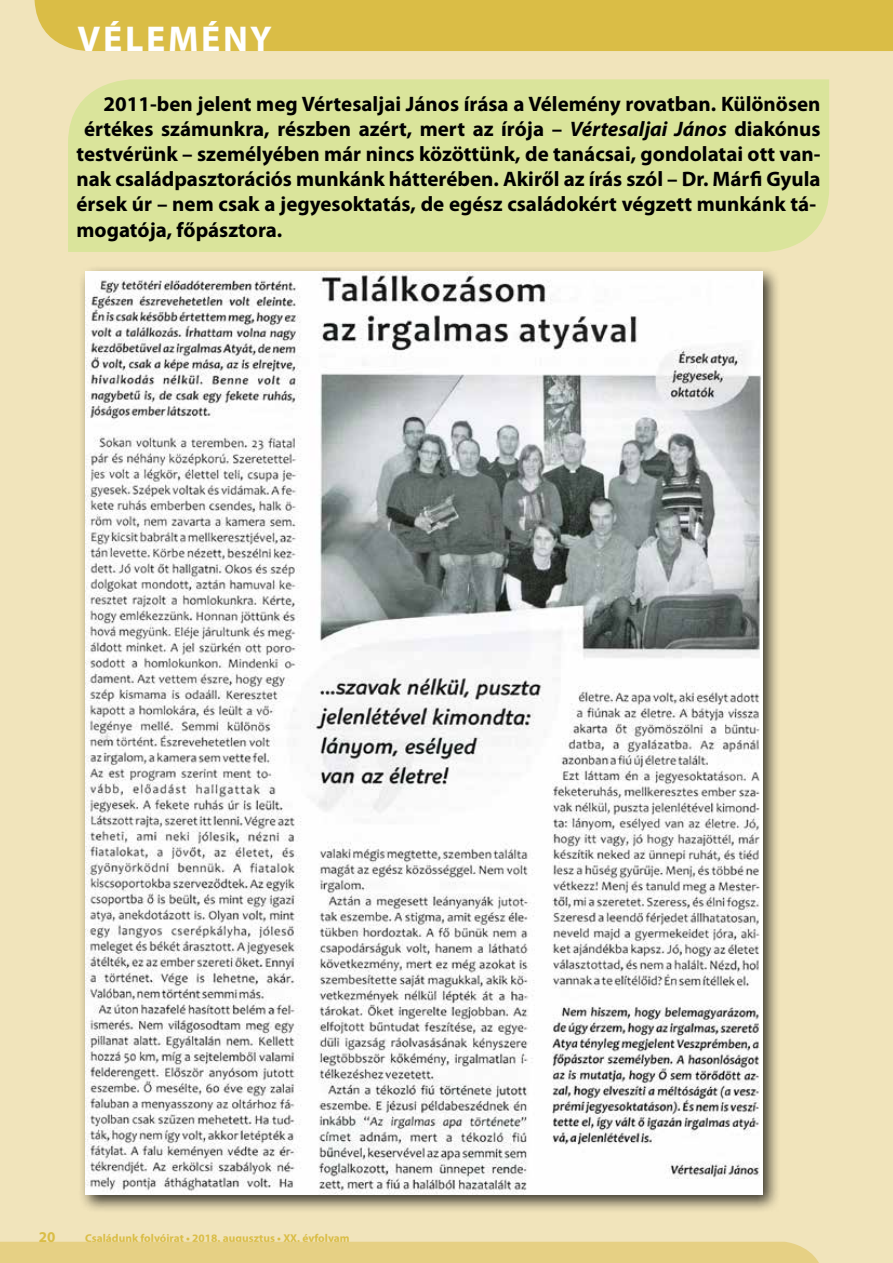
<style>
.page{position:relative;width:893px;height:1263px;background:#f1e4bb}
.page>*{position:absolute;margin:0;border:0;box-sizing:border-box;transform-origin:0 0}
.t1{font:700 36px "Myriad Pro";letter-spacing:.075em;color:#fff}
.t2{font:700 21px "Myriad Pro";color:#000}
.t3{font:700 15px "Myriad Pro";color:#dabd46}
.t4{font:700 11.4px "Myriad Pro";color:#dabd46}
.s1{font-style:italic}
</style>
<div class="page">
<div style="left:0;top:1242px;width:819px;height:21px;background:#e6d084"></div>
<div style="left:35px;top:0;width:858px;height:51px;background:#dabd46"></div>
<div style="left:78px;top:264px;width:702px;height:949px;background:#000;opacity:.75"></div>
<img style="left:85px;top:272px;width:677px;height:923px">
<div style="left:68px;top:79px;width:761px;height:173px;background:#dae49b"></div>
<h1 class="t1" style="left:78px;top:15px;width:196px">VÉLEMÉNY</h1>
<p class="t2" style="left:104px;top:90px;width:718px">2011-ben jelent meg Vértesaljai János írása a Vélemény rovatban. Különösen</p>
<p class="t2" style="left:84px;top:115px;width:738px">értékes számunkra, részben azért, mert az írója – <span class="s1">Vértesaljai János</span> diakónus</p>
<p class="t2" style="left:77px;top:140px;width:746px">testvérünk – személyében már nincs közöttünk, de tanácsai, gondolatai ott van-</p>
<p class="t2" style="left:77px;top:165px;width:746px">nak családpasztorációs munkánk hátterében. Akiről az írás szól – Dr. Márfi Gyula</p>
<p class="t2" style="left:77px;top:191px;width:741px">érsek úr – nem csak a jegyesoktatás, de egész családokért végzett munkánk tá-</p>
<p class="t2" style="left:77px;top:216px;width:207px">mogatója, főpásztora.</p>
<p class="t3" style="left:39px;top:1227px;width:18px">20</p>
<p class="t4" style="left:85px;top:1230px;width:266px">Családunk folyóirat • 2018. augusztus • XX. évfolyam</p>
</div>
